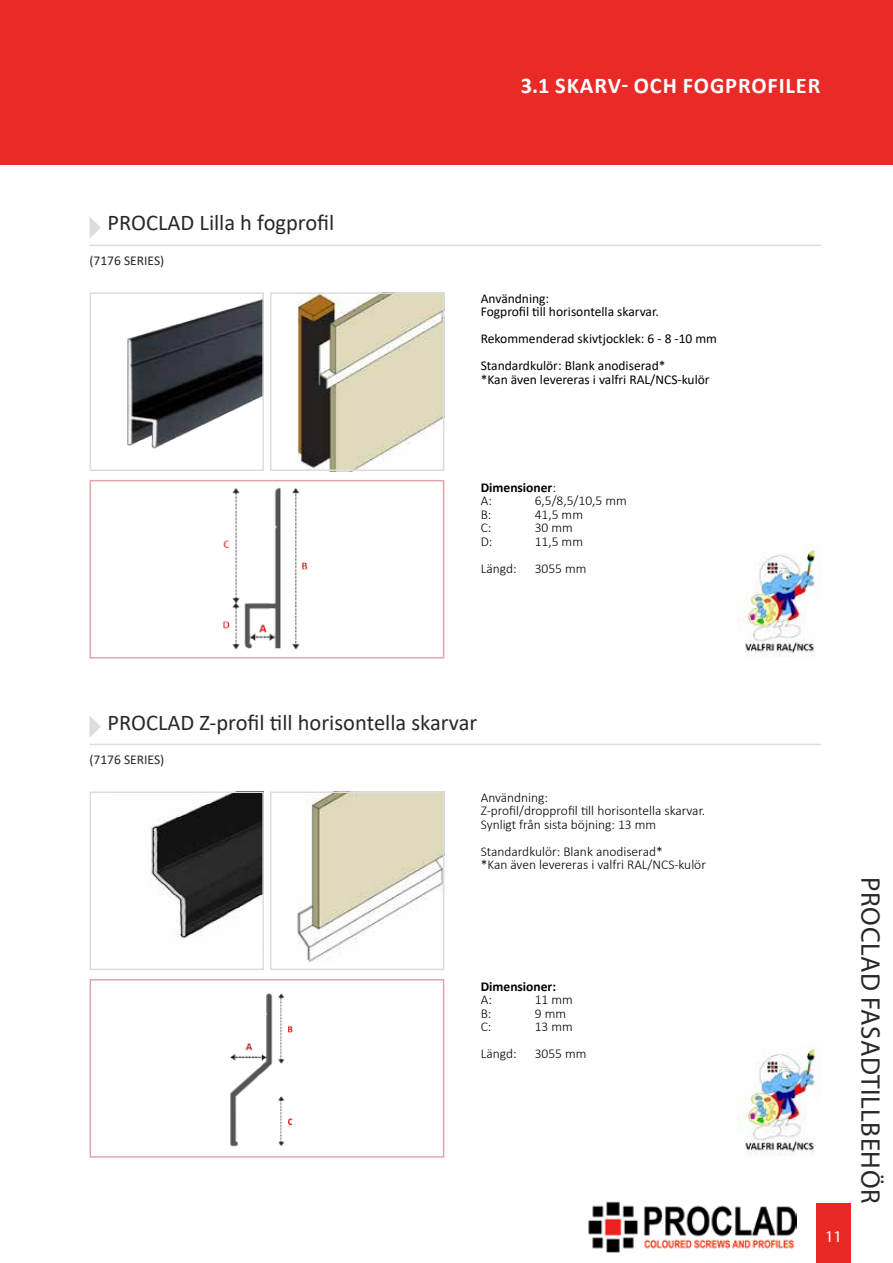
<style>
.page{position:relative;width:893px;height:1263px;background:#fff}
.page>*{position:absolute;margin:0;border:0;box-sizing:border-box;transform-origin:0 0}
.t1{font:27px "Myriad Pro";letter-spacing:.02em;color:#292829}
.t2{font:22.5px "Calibri";color:#292829}
.t3{font:700 22.5px "Calibri";letter-spacing:.04em;color:#fff}
.t4{font:16.5px "Myriad Pro";color:#fff}
.t5{font:300 13.5px/13.5px "Calibri";color:#000}
.t6{font:13.5px/13.5px "Calibri";color:#000}
.t7{font:700 13.5px/13.5px "Calibri";color:#000}
.t8{font:13.5px "Calibri";color:#292829}
.s1{font-weight:300}
</style>
<div class="page">
<div style="left:0;top:0;width:893px;height:165px;background:#e92a27"></div>
<div style="left:816px;top:1203px;width:34px;height:60px;background:#ea2925"></div>
<img style="left:127px;top:299px;width:134px;height:150px">
<div style="left:90px;top:292px;width:174px;height:179px;border:2px solid #dcddde"></div>
<hr style="left:90px;top:245px;width:731px;height:1px;background:#dcddde">
<svg style="left:90px;top:217px;width:11px;height:21px"></svg>
<img style="left:297px;top:295px;width:144px;height:173px">
<div style="left:270px;top:292px;width:174px;height:179px;border:2px solid #dcddde"></div>
<img style="left:223px;top:487px;width:85px;height:163px">
<div style="left:90px;top:480px;width:354px;height:178px;border:2px solid #e0a7ab"></div>
<img style="left:737px;top:545px;width:84px;height:112px">
<img style="left:150px;top:794px;width:111px;height:145px">
<div style="left:90px;top:791px;width:174px;height:179px;border:2px solid #dcddde"></div>
<hr style="left:90px;top:744px;width:731px;height:1px;background:#dcddde">
<svg style="left:90px;top:716px;width:11px;height:21px"></svg>
<img style="left:297px;top:794px;width:144px;height:168px">
<div style="left:270px;top:791px;width:174px;height:179px;border:2px solid #dcddde"></div>
<img style="left:230px;top:993px;width:63px;height:154px">
<div style="left:90px;top:979px;width:354px;height:179px;border:2px solid #e0a7ab"></div>
<img style="left:737px;top:1044px;width:84px;height:112px">
<img style="left:588px;top:1201px;width:208px;height:51px">
<h2 class="t2" style="left:108px;top:207px;width:228px">PROCLAD Lilla h fogprofil</h2>
<p class="t8" style="left:90px;top:251px;width:76px">(7176 SERIES)</p>
<h2 class="t3" style="left:521px;top:69px;width:301px">3.1 SKARV- OCH FOGPROFILER</h2>
<p class="t6" style="left:481px;top:291px;width:180px">Användning:<br>Fogprofil till horisontella skarvar.</p>
<p class="t6" style="left:481px;top:325px;width:238px;line-height:27px">Rekommenderad skivtjocklek: 6 - 8 -10 mm<br>Standardkulör: Blank anodiserad*</p>
<p class="t6" style="left:481px;top:372px;width:230px">*Kan även levereras i valfri RAL/NCS-kulör</p>
<p class="t7" style="left:481px;top:480px;width:77px">Dimensioner<span class="s1">:<br>A:</span></p>
<p class="t5" style="left:535px;top:494px;width:94px">6,5/8,5/10,5 mm</p>
<p class="t5" style="left:481px;top:507px;width:12px">B:</p>
<p class="t5" style="left:535px;top:507px;width:50px">41,5 mm</p>
<p class="t5" style="left:481px;top:521px;width:12px">C:</p>
<p class="t5" style="left:535px;top:521px;width:40px">30 mm</p>
<p class="t5" style="left:481px;top:534px;width:13px">D:</p>
<p class="t5" style="left:535px;top:534px;width:50px">11,5 mm</p>
<p class="t5" style="left:481px;top:561px;width:37px">Längd:</p>
<p class="t5" style="left:535px;top:561px;width:53px">3055 mm</p>
<h2 class="t2" style="left:108px;top:707px;width:371px">PROCLAD Z-profil till horisontella skarvar</h2>
<p class="t8" style="left:90px;top:750px;width:76px">(7176 SERIES)</p>
<p class="t5" style="left:481px;top:790px;width:226px">Användning:<br>Z-profil/dropprofil till horisontella skarvar.<br>Synligt från sista böjning: 13 mm</p>
<p class="t5" style="left:481px;top:844px;width:227px">Standardkulör: Blank anodiserad*<br>*Kan även levereras i valfri RAL/NCS-kulör</p>
<p class="t7" style="left:481px;top:979px;width:77px">Dimensioner:</p>
<p class="t5" style="left:481px;top:993px;width:13px">A:</p>
<p class="t5" style="left:535px;top:993px;width:40px">11 mm</p>
<p class="t5" style="left:481px;top:1006px;width:12px">B:</p>
<p class="t5" style="left:535px;top:1006px;width:33px">9 mm</p>
<p class="t5" style="left:481px;top:1020px;width:12px">C:</p>
<p class="t5" style="left:535px;top:1020px;width:40px">13 mm</p>
<p class="t5" style="left:481px;top:1047px;width:37px">Längd:</p>
<p class="t5" style="left:535px;top:1047px;width:53px">3055 mm</p>
<p class="t4" style="left:825px;top:1226px;width:18px">11</p>
<h1 class="t1" style="left:887px;top:877px;width:327px;rotate:90deg">PROCLAD FASADTILLBEHÖR</h1>
</div>
